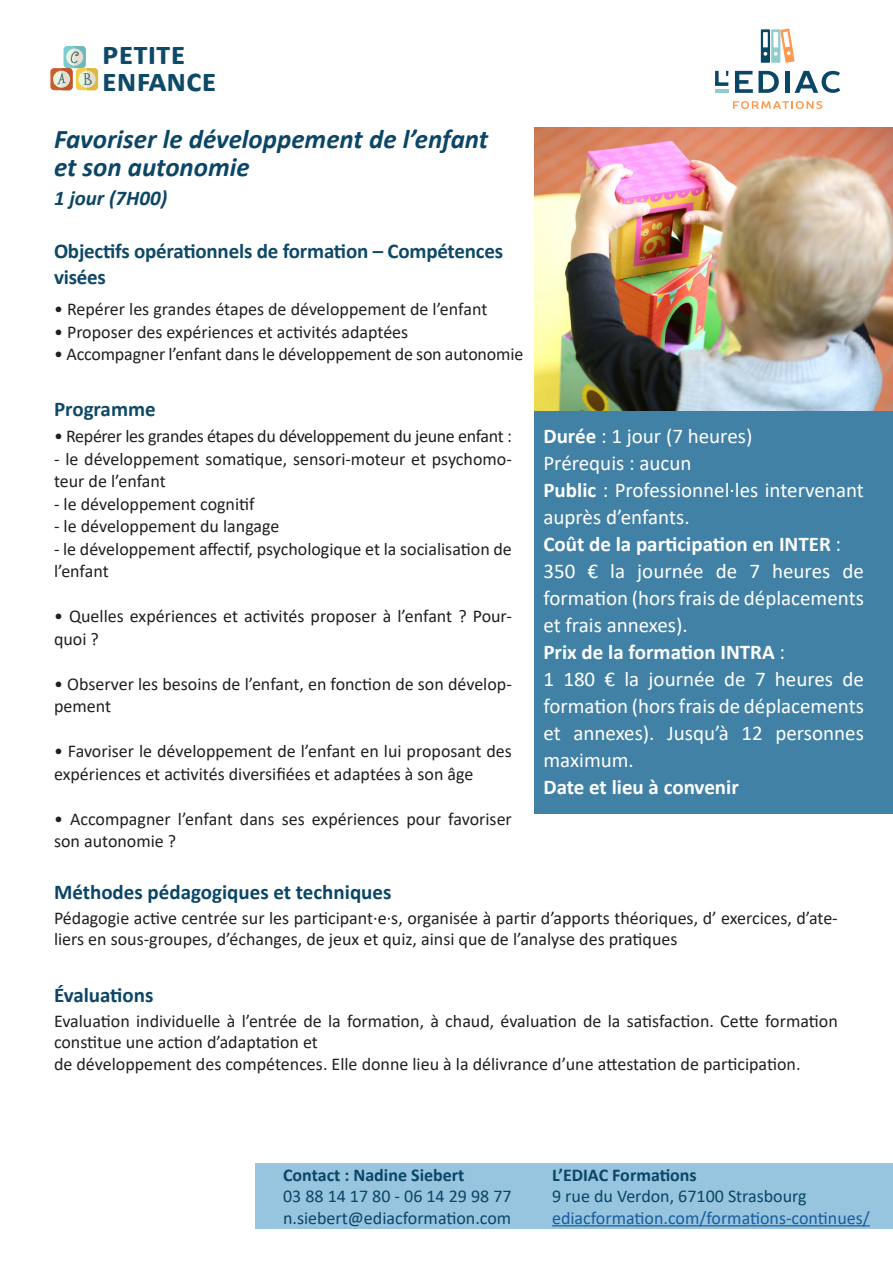
<style>
.page{position:relative;width:893px;height:1263px;background:#fff}
.page>*{position:absolute;margin:0;border:0;box-sizing:border-box;transform-origin:0 0}
.t1{font:700 33px/27px "Calibri";color:#0e4a68}
.t2{font:italic 700 27px "Calibri";color:#0b4667}
.t3{font:21px/27px "Calibri";color:#fff;text-align:justify}
.t4{font:700 21px "Calibri";color:#fff}
.t5{font:700 21px/25.2px "Calibri";letter-spacing:-.01em;color:#0e4967}
.t6{font:700 21px "Calibri";color:#0b4667}
.t7{font:italic 700 21px "Calibri";color:#0b4667}
.t8{font:18px/22.5px "Calibri";color:#231f20}
.t9{font:18px "Calibri";color:#0b4667}
.t10{font:18px "Calibri";letter-spacing:-.02em;color:#231f20}
.t11{font:18px "Calibri";color:#175d9e}
.t12{font:700 18px "Calibri";color:#0b4667}
.s1{font-weight:700}
.s2{font-weight:400}
</style>
<div class="page">
<img style="left:534px;top:128px;width:359px;height:283px">
<div style="left:534px;top:411px;width:359px;height:403px;background:#4281a6"></div>
<div style="left:50px;top:68px;width:23px;height:22px;background:#cc5c2b;border-radius:4px"></div>
<div style="left:53px;top:71px;width:17px;height:17px;background:#ebf3e1;border-radius:50%"></div>
<svg style="left:57px;top:46px;width:41px;height:44px"></svg>
<svg style="left:733px;top:101px;width:89px;height:8px"></svg>
<svg style="left:735px;top:71px;width:44px;height:22px"></svg>
<hr style="left:785px;top:71px;width:4px;height:22px;background:#0a4766">
<svg style="left:794px;top:71px;width:46px;height:22px"></svg>
<hr style="left:715px;top:89px;width:13px;height:4px;background:#8fcccc">
<svg style="left:715px;top:71px;width:4px;height:11px"></svg>
<svg style="left:715px;top:82px;width:13px;height:4px"></svg>
<svg style="left:761px;top:28px;width:33px;height:35px"></svg>
<div style="left:255px;top:1163px;width:638px;height:66px;background:#97c4de"></div>
<hr style="left:552px;top:1225px;width:318px;height:1px;background:#175d9e">
<p class="t1" style="left:102px;top:39px;width:116px">petite enfance</p>
<p class="t2" style="left:54px;top:120px;width:436px">Favoriser le développement de l’enfant</p>
<p class="t2" style="left:54px;top:148px;width:197px">et son autonomie</p>
<p class="t7" style="left:54px;top:183px;width:115px">1 jour (7H00)</p>
<p class="t5" style="left:54px;top:238px;width:451px">Objectifs opérationnels de formation – Compétences visées</p>
<p class="t8" style="left:54px;top:298px;width:435px">• Repérer les grandes étapes de développement de l’enfant</p>
<p class="t8" style="left:54px;top:320px;width:356px">• Proposer des expériences et activités adaptées</p>
<p class="t8" style="left:54px;top:343px;width:471px">• Accompagner l’enfant dans le développement de son autonomie</p>
<p class="t5" style="left:54px;top:396px;width:103px">Programme</p>
<p class="t10" style="left:54px;top:423px;width:459px">• Repérer les grandes étapes du développement du jeune enfant :</p>
<p class="t8" style="left:54px;top:447px;width:459px">- le développement somatique, sensori-moteur et psychomo&shy;teur de l’enfant</p>
<p class="t8" style="left:54px;top:492px;width:202px">- le développement cognitif</p>
<p class="t8" style="left:54px;top:514px;width:227px">- le développement du langage</p>
<p class="t8" style="left:54px;top:537px;width:459px">- le développement affectif, psychologique et la socialisation de l’enfant</p>
<p class="t8" style="left:54px;top:604px;width:459px">• Quelles expériences et activités proposer à l’enfant ? Pour&shy;quoi ?</p>
<p class="t8" style="left:54px;top:672px;width:459px">• Observer les besoins de l’enfant, en fonction de son dévelop&shy;pement</p>
<p class="t8" style="left:54px;top:739px;width:459px">• Favoriser le développement de l’enfant en lui proposant des expériences et activités diversifiées et adaptées à son âge</p>
<p class="t8" style="left:54px;top:807px;width:459px">• Accompagner l’enfant dans ses expériences pour favoriser son autonomie ?</p>
<p class="t6" style="left:54px;top:877px;width:339px">Méthodes pédagogiques et techniques</p>
<p class="t3" style="left:543px;top:422px;width:210px"><span class="s1">Durée</span> : 1 jour (7 heures)</p>
<p class="t3" style="left:543px;top:449px;width:150px">Prérequis : aucun</p>
<p class="t3" style="left:543px;top:476px;width:322px"><span class="s1">Public</span> : Professionnel·les intervenant auprès d’enfants.</p>
<p class="t4" style="left:543px;top:529px;width:299px">Coût de la participation en INTER <span class="s2">:</span></p>
<p class="t3" style="left:543px;top:557px;width:322px">350 € la journée de 7 heures de formation (hors frais de déplacements et frais annexes).</p>
<p class="t4" style="left:543px;top:637px;width:243px">Prix de la formation INTRA <span class="s2">:</span></p>
<p class="t3" style="left:543px;top:665px;width:322px">1 180 € la journée de 7 heures de formation (hors frais de déplacements et annexes). Jusqu’à 12 personnes maximum.</p>
<p class="t4" style="left:543px;top:772px;width:197px">Date et lieu à convenir</p>
<p class="t8" style="left:54px;top:906px;width:785px;line-height:21.6px">Pédagogie active centrée sur les participant·e·s, organisée à partir d’apports théoriques, d’ exercices, d’ate&shy;liers en sous-groupes, d’échanges, de jeux et quiz, ainsi que de l’analyse des pratiques</p>
<p class="t6" style="left:54px;top:980px;width:101px">Évaluations</p>
<p class="t8" style="left:54px;top:1009px;width:785px;line-height:21.6px">Evaluation individuelle à l’entrée de la formation, à chaud, évaluation de la satisfaction. Cette formation constitue une action d’adaptation et</p>
<p class="t8" style="left:54px;top:1052px;width:748px">de développement des compétences. Elle donne lieu à la délivrance d’une attestation de participation.</p>
<p class="t12" style="left:283px;top:1162px;width:183px">Contact : Nadine Siebert</p>
<p class="t9" style="left:283px;top:1184px;width:230px">03 88 14 17 80 - 06 14 29 98 77</p>
<p class="t9" style="left:283px;top:1205px;width:230px">n.siebert@ediacformation.com</p>
<p class="t12" style="left:552px;top:1162px;width:146px">L’EDIAC Formations</p>
<p class="t9" style="left:552px;top:1184px;width:256px">9 rue du Verdon, 67100 Strasbourg</p>
<p class="t11" style="left:552px;top:1205px;width:319px">ediacformation.com/formations-continues/</p>
</div>
